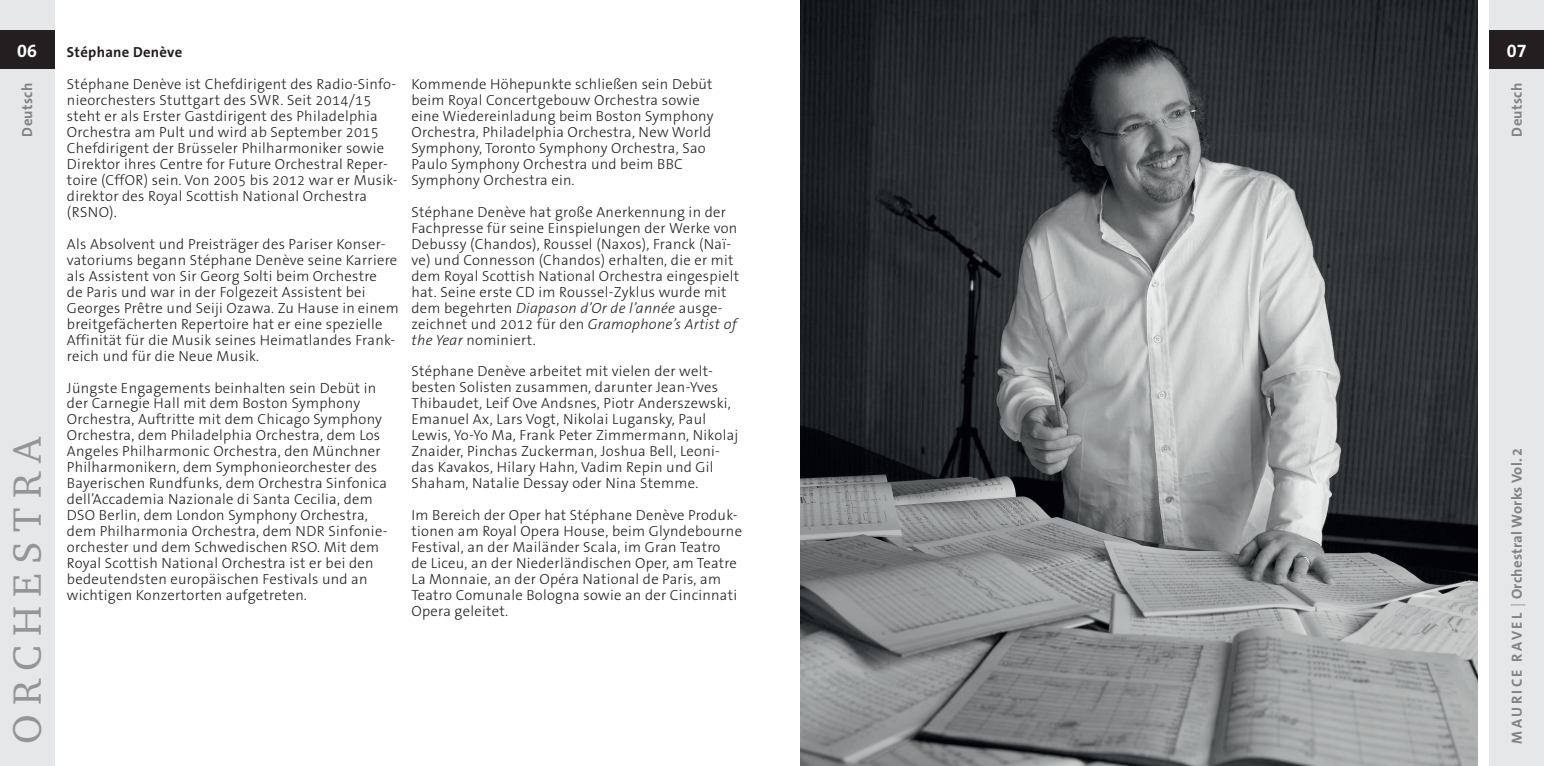
<style>
.page{position:relative;width:1544px;height:766px;background:#fff}
.page>*{position:absolute;margin:0;border:0;box-sizing:border-box;transform-origin:0 0}
.t1{font:40.5px "Charter IT Cby BT";letter-spacing:.23em;color:#939598}
.t2{font:18px "The Sans LP7 Bld";color:#fff}
.t3{font:14.62px/16px "The Sans LP3 Lig";letter-spacing:.02em;color:#231f20}
.t4{font:14.62px "The Sans LP7 Bld";letter-spacing:.02em;color:#808285}
.t5{font:14.62px "The Sans LP3 Lig IT";letter-spacing:.02em;color:#231f20}
.t6{font:14.62px "The Sans LP7 Bld";letter-spacing:.02em;color:#231f20}
.s1{font-family:"The Sans LP3 Lig"}
.s2{font-family:"The Sans LP3 Lig IT"}
</style>
<div class="page">
<div style="left:0;top:0;width:54px;height:765px;background:#e6e7e9"></div>
<div style="left:1489px;top:0;width:54px;height:765px;background:#e6e7e9"></div>
<div style="left:0;top:30px;width:54px;height:39px;background:#231f20"></div>
<div style="left:1489px;top:30px;width:54px;height:39px;background:#231f20"></div>
<img style="left:800px;top:0;width:676px;height:765px">
<p class="t2" style="left:17px;top:40px;width:21px">06</p>
<p class="t2" style="left:1506px;top:40px;width:21px">07</p>
<p class="t6" style="left:67px;top:43px;width:117px">Stéphane Denève</p>
<p class="t3" style="left:67px;top:76px;width:331px">Stéphane Denève ist Chefdirigent des Radio-Sinfo&shy;nieorchesters Stuttgart des SWR. Seit 2014/15 steht er als Erster Gastdirigent des Philadelphia Orchestra am Pult und wird ab September 2015<br>Chefdirigent der Brüsseler Philharmoniker sowie Direktor ihres Centre for Future Orchestral Reper&shy;toire (CffOR) sein. Von 2005 bis 2012 war er Musik&shy;direktor des Royal Scottish National Orchestra (RSNO).</p>
<p class="t3" style="left:67px;top:236px;width:333px">Als Absolvent und Preisträger des Pariser Konser&shy;vatoriums begann Stéphane Denève seine Karriere als Assistent von Sir Georg Solti beim Orchestre<br>de Paris und war in der Folgezeit Assistent bei Georges Prêtre und Seiji Ozawa. Zu Hause in einem breitgefächerten Repertoire hat er eine spezielle Affinität für die Musik seines Heimatlandes Frank&shy;reich und für die Neue Musik.</p>
<p class="t3" style="left:67px;top:379px;width:322px">Jüngste Engagements beinhalten sein Debüt in der Carnegie Hall mit dem Boston Symphony Orchestra, Auftritte mit dem Chicago Symphony Orchestra, dem Philadelphia Orchestra, dem Los Angeles Philharmonic Orchestra, den Münchner Philharmonikern, dem Symphonieorchester des Bayerischen Rundfunks, dem Orchestra Sinfonica dell’Accademia Nazionale di Santa Cecilia, dem DSO Berlin, dem London Symphony Orchestra, dem Philharmonia Orchestra, dem NDR Sinfonie&shy;orchester und dem Schwedischen RSO. Mit dem Royal Scottish National Orchestra ist er bei den bedeutendsten europäischen Festivals und an wichtigen Konzertorten aufgetreten.</p>
<p class="t3" style="left:411px;top:76px;width:304px">Kommende Höhepunkte schließen sein Debüt beim Royal Concertgebouw Orchestra sowie eine Wiedereinladung beim Boston Symphony Orchestra, Philadelphia Orchestra, New World Symphony, Toronto Symphony Orchestra, Sao Paulo Symphony Orchestra und beim BBC Symphony Orchestra ein.</p>
<p class="t3" style="left:411px;top:204px;width:329px">Stéphane Denève hat große Anerkennung in der Fachpresse für seine Einspielungen der Werke von Debussy (Chandos), Roussel (Naxos), Franck (Naï&shy;ve) und Connesson (Chandos) erhalten, die er mit dem Royal Scottish National Orchestra eingespielt hat. Seine erste CD im Roussel-Zyklus wurde mit</p>
<p class="t5" style="left:411px;top:298px;width:313px"><span class="s1">dem begehrten</span> Diapason d’Or de l’année <span class="s1">ausge-</span></p>
<p class="t3" style="left:411px;top:316px;width:327px">zeichnet und 2012 für den <span class="s2">Gramophone’s Artist of the Year</span> nominiert.</p>
<p class="t3" style="left:411px;top:363px;width:328px">Stéphane Denève arbeitet mit vielen der welt&shy;besten Solisten zusammen, darunter Jean-Yves Thibaudet, Leif Ove Andsnes, Piotr Anderszewski, Emanuel Ax, Lars Vogt, Nikolai Lugansky, Paul Lewis, Yo-Yo Ma, Frank Peter Zimmermann, Nikolaj Znaider, Pinchas Zuckerman, Joshua Bell, Leoni&shy;das Kavakos, Hilary Hahn, Vadim Repin und Gil Shaham, Natalie Dessay oder Nina Stemme.</p>
<p class="t3" style="left:411px;top:507px;width:332px">Im Bereich der Oper hat Stéphane Denève Produk&shy;tionen am Royal Opera House, beim Glyndebourne Festival, an der Mailänder Scala, im Gran Teatro<br>de Liceu, an der Niederländischen Oper, am Teatre La Monnaie, an der Opéra National de Paris, am Teatro Comunale Bologna sowie an der Cincinnati Opera geleitet.</p>
<p class="t4" style="left:18px;top:136px;width:55px;rotate:-90deg">Deutsch</p>
<p class="t4" style="left:1507px;top:136px;width:55px;rotate:-90deg">Deutsch</p>
<h1 class="t1" style="left:2px;top:743px;width:309px;rotate:-90deg">ORCHESTRA</h1>
<p class="t4" style="left:1507px;top:743px;width:297px;rotate:-90deg">MAU RICE RAVEL <span class="s1">|</span> Orchestral Works Vol. 2</p>
</div>
